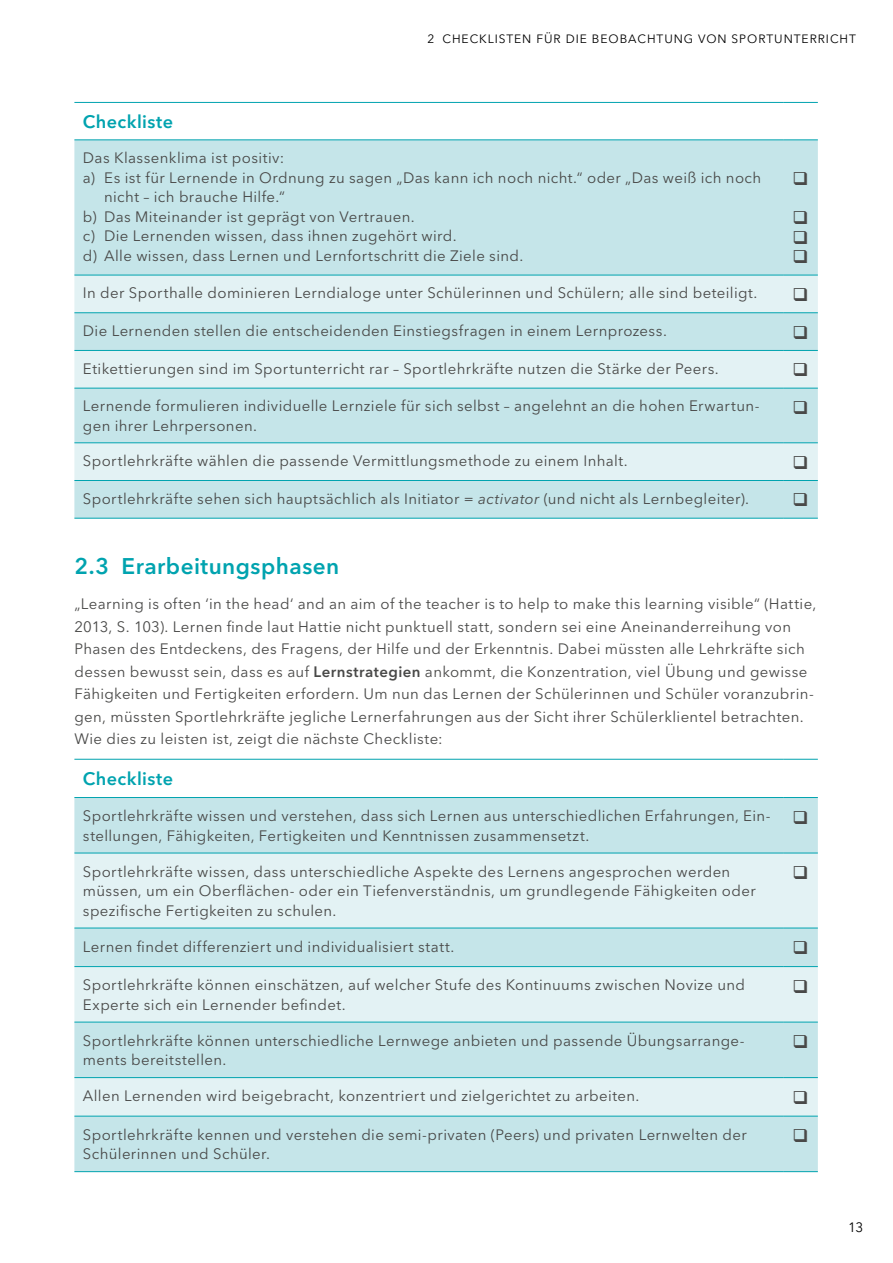
<style>
.page{position:relative;width:893px;height:1263px;background:#fff}
.page>*{position:absolute;margin:0;border:0;box-sizing:border-box;transform-origin:0 0}
.Ü2{font:600 22.5px "Avenir Next LT Pro";letter-spacing:.02em;color:#00a3af}
.Ü_3{font:600 18px "Avenir Next LT Pro";letter-spacing:.025em;color:#00a3af}
.Fließtext{font:15px/19.5px "Avenir Next LT Pro";letter-spacing:.025em;color:#494948}
.t1{font:13.5px "Avenir Next LT Pro";color:#000}
.t2{font:12px "Avenir Next LT Pro";letter-spacing:.08em;color:#000}
.s1{font-style:italic}
.s2{font-weight:600}
</style>
<div class="page">
<div style="left:74px;top:140px;width:744px;height:378px;background:#c5e5e9"></div>
<svg style="left:74px;top:276px;width:744px;height:204px;background:#d4ebee"></svg>
<hr style="left:74px;top:102px;width:710px;height:1px;background:#00a3af">
<hr style="left:784px;top:102px;width:34px;height:1px;background:#00a3af">
<hr style="left:74px;top:139px;width:710px;height:1px;background:#00a3af">
<hr style="left:784px;top:139px;width:34px;height:1px;background:#00a3af">
<hr style="left:74px;top:275px;width:710px;height:1px;background:#00a3af">
<hr style="left:784px;top:275px;width:34px;height:1px;background:#00a3af">
<hr style="left:74px;top:312px;width:710px;height:1px;background:#00a3af">
<hr style="left:784px;top:312px;width:34px;height:1px;background:#00a3af">
<hr style="left:74px;top:350px;width:710px;height:1px;background:#00a3af">
<hr style="left:784px;top:350px;width:34px;height:1px;background:#00a3af">
<hr style="left:74px;top:388px;width:710px;height:1px;background:#00a3af">
<hr style="left:784px;top:388px;width:34px;height:1px;background:#00a3af">
<hr style="left:74px;top:442px;width:710px;height:1px;background:#00a3af">
<hr style="left:784px;top:442px;width:34px;height:1px;background:#00a3af">
<hr style="left:74px;top:480px;width:710px;height:1px;background:#00a3af">
<hr style="left:784px;top:480px;width:34px;height:1px;background:#00a3af">
<hr style="left:74px;top:518px;width:710px;height:1px;background:#00a3af">
<hr style="left:784px;top:518px;width:34px;height:1px;background:#00a3af">
<div style="left:74px;top:798px;width:744px;height:373px;background:#c5e5e9"></div>
<svg style="left:74px;top:854px;width:744px;height:262px;background:#d7ecef"></svg>
<hr style="left:74px;top:759px;width:710px;height:1px;background:#00a3af">
<hr style="left:784px;top:759px;width:34px;height:1px;background:#00a3af">
<hr style="left:74px;top:797px;width:710px;height:1px;background:#00a3af">
<hr style="left:784px;top:797px;width:34px;height:1px;background:#00a3af">
<hr style="left:74px;top:853px;width:710px;height:1px;background:#00a3af">
<hr style="left:784px;top:853px;width:34px;height:1px;background:#00a3af">
<hr style="left:74px;top:928px;width:710px;height:1px;background:#00a3af">
<hr style="left:784px;top:928px;width:34px;height:1px;background:#00a3af">
<hr style="left:74px;top:966px;width:710px;height:1px;background:#00a3af">
<hr style="left:784px;top:966px;width:34px;height:1px;background:#00a3af">
<hr style="left:74px;top:1022px;width:710px;height:1px;background:#00a3af">
<hr style="left:784px;top:1022px;width:34px;height:1px;background:#00a3af">
<hr style="left:74px;top:1077px;width:710px;height:1px;background:#00a3af">
<hr style="left:784px;top:1077px;width:34px;height:1px;background:#00a3af">
<hr style="left:74px;top:1116px;width:710px;height:1px;background:#00a3af">
<hr style="left:784px;top:1116px;width:34px;height:1px;background:#00a3af">
<hr style="left:74px;top:1171px;width:710px;height:1px;background:#00a3af">
<hr style="left:784px;top:1171px;width:34px;height:1px;background:#00a3af">
<svg style="left:794px;top:172px;width:13px;height:13px"></svg>
<svg style="left:794px;top:211px;width:13px;height:13px"></svg>
<svg style="left:794px;top:230px;width:13px;height:14px"></svg>
<svg style="left:794px;top:250px;width:13px;height:13px"></svg>
<svg style="left:794px;top:288px;width:13px;height:13px"></svg>
<svg style="left:794px;top:325px;width:13px;height:14px"></svg>
<svg style="left:794px;top:363px;width:13px;height:13px"></svg>
<svg style="left:794px;top:401px;width:13px;height:13px"></svg>
<svg style="left:794px;top:455px;width:13px;height:14px"></svg>
<svg style="left:794px;top:493px;width:13px;height:13px"></svg>
<svg style="left:794px;top:810px;width:13px;height:14px"></svg>
<svg style="left:794px;top:866px;width:13px;height:13px"></svg>
<svg style="left:794px;top:941px;width:13px;height:13px"></svg>
<svg style="left:794px;top:979px;width:13px;height:14px"></svg>
<svg style="left:794px;top:1035px;width:13px;height:13px"></svg>
<svg style="left:794px;top:1090px;width:13px;height:14px"></svg>
<svg style="left:794px;top:1129px;width:13px;height:13px"></svg>
<p class="t2" style="left:428px;top:32px;width:430px">2 CHECKLISTEN FÜR DIE BEOBACHTUNG VON SPORTUNTERRICHT</p>
<p class="Ü_3" style="left:83px;top:111px;width:92px">Checkliste</p>
<p class="Fließtext" style="left:83px;top:148px;width:203px">Das Klassenklima ist positiv:</p>
<p class="Fließtext" style="left:104px;top:168px;width:659px;text-indent:-21px">a) Es ist für Lernende in Ordnung zu sagen „Das kann ich noch nicht.“ oder „Das weiß ich noch nicht – ich brauche Hilfe.“</p>
<p class="Fließtext" style="left:83px;top:207px;width:333px">b) Das Miteinander ist geprägt von Vertrauen.</p>
<p class="Fließtext" style="left:83px;top:226px;width:375px">c) Die Lernenden wissen, dass ihnen zugehört wird.</p>
<p class="Fließtext" style="left:83px;top:246px;width:442px">d) Alle wissen, dass Lernen und Lernfortschritt die Ziele sind.</p>
<p class="Fließtext" style="left:83px;top:283px;width:676px">In der Sporthalle dominieren Lerndialoge unter Schülerinnen und Schülern; alle sind beteiligt.</p>
<p class="Fließtext" style="left:83px;top:321px;width:585px">Die Lernenden stellen die entscheidenden Einstiegsfragen in einem Lernprozess.</p>
<p class="Fließtext" style="left:83px;top:359px;width:637px">Etikettierungen sind im Sportunterricht rar – Sportlehrkräfte nutzen die Stärke der Peers.</p>
<p class="Fließtext" style="left:83px;top:396px;width:678px">Lernende formulieren individuelle Lernziele für sich selbst – angelehnt an die hohen Erwartun&shy;gen ihrer Lehrpersonen.</p>
<p class="Fließtext" style="left:83px;top:451px;width:546px">Sportlehrkräfte wählen die passende Vermittlungsmethode zu einem Inhalt.</p>
<p class="Fließtext" style="left:83px;top:489px;width:668px">Sportlehrkräfte sehen sich hauptsächlich als Initiator = <span class="s1">activator</span> (und nicht als Lernbegleiter).</p>
<p class="Ü2" style="left:74px;top:552px;width:266px">2.3 Erarbeitungsphasen</p>
<p class="Fließtext" style="left:74px;top:593px;width:743px;line-height:22.5px">„Learning is often ‘in the head‘ and an aim of the teacher is to help to make this learning visible“ (Hattie, 2013, S. 103). Lernen finde laut Hattie nicht punktuell statt, sondern sei eine Aneinanderreihung von Phasen des Entdeckens, des Fragens, der Hilfe und der Erkenntnis. Dabei müssten alle Lehrkräfte sich dessen bewusst sein, dass es auf <span class="s2">Lernstrategien</span> ankommt, die Konzentration, viel Übung und gewisse Fähigkeiten und Fertigkeiten erfordern. Um nun das Lernen der Schülerinnen und Schüler voranzubrin&shy;gen, müssten Sportlehrkräfte jegliche Lernerfahrungen aus der Sicht ihrer Schülerklientel betrachten.<br>Wie dies zu leisten ist, zeigt die nächste Checkliste:</p>
<p class="Ü_3" style="left:83px;top:768px;width:92px">Checkliste</p>
<p class="Fließtext" style="left:83px;top:806px;width:689px">Sportlehrkräfte wissen und verstehen, dass sich Lernen aus unterschiedlichen Erfahrungen, Ein&shy;stellungen, Fähigkeiten, Fertigkeiten und Kenntnissen zusammensetzt.</p>
<p class="Fließtext" style="left:83px;top:862px;width:674px">Sportlehrkräfte wissen, dass unterschiedliche Aspekte des Lernens angesprochen werden müssen, um ein Oberflächen- oder ein Tiefenverständnis, um grundlegende Fähigkeiten oder spezifische Fertigkeiten zu schulen.</p>
<p class="Fließtext" style="left:83px;top:937px;width:373px">Lernen findet differenziert und individualisiert statt.</p>
<p class="Fließtext" style="left:83px;top:975px;width:664px">Sportlehrkräfte können einschätzen, auf welcher Stufe des Kontinuums zwischen Novize und<br>Experte sich ein Lernender befindet.</p>
<p class="Fließtext" style="left:83px;top:1031px;width:663px">Sportlehrkräfte können unterschiedliche Lernwege anbieten und passende Übungsarrange&shy;ments bereitstellen.</p>
<p class="Fließtext" style="left:83px;top:1086px;width:558px">Allen Lernenden wird beigebracht, konzentriert und zielgerichtet zu arbeiten.</p>
<p class="Fließtext" style="left:83px;top:1125px;width:665px">Sportlehrkräfte kennen und verstehen die semi-privaten (Peers) und privaten Lernwelten der<br>Schülerinnen und Schüler.</p>
<p class="t1" style="left:848px;top:1219px;width:17px">13</p>
</div>
